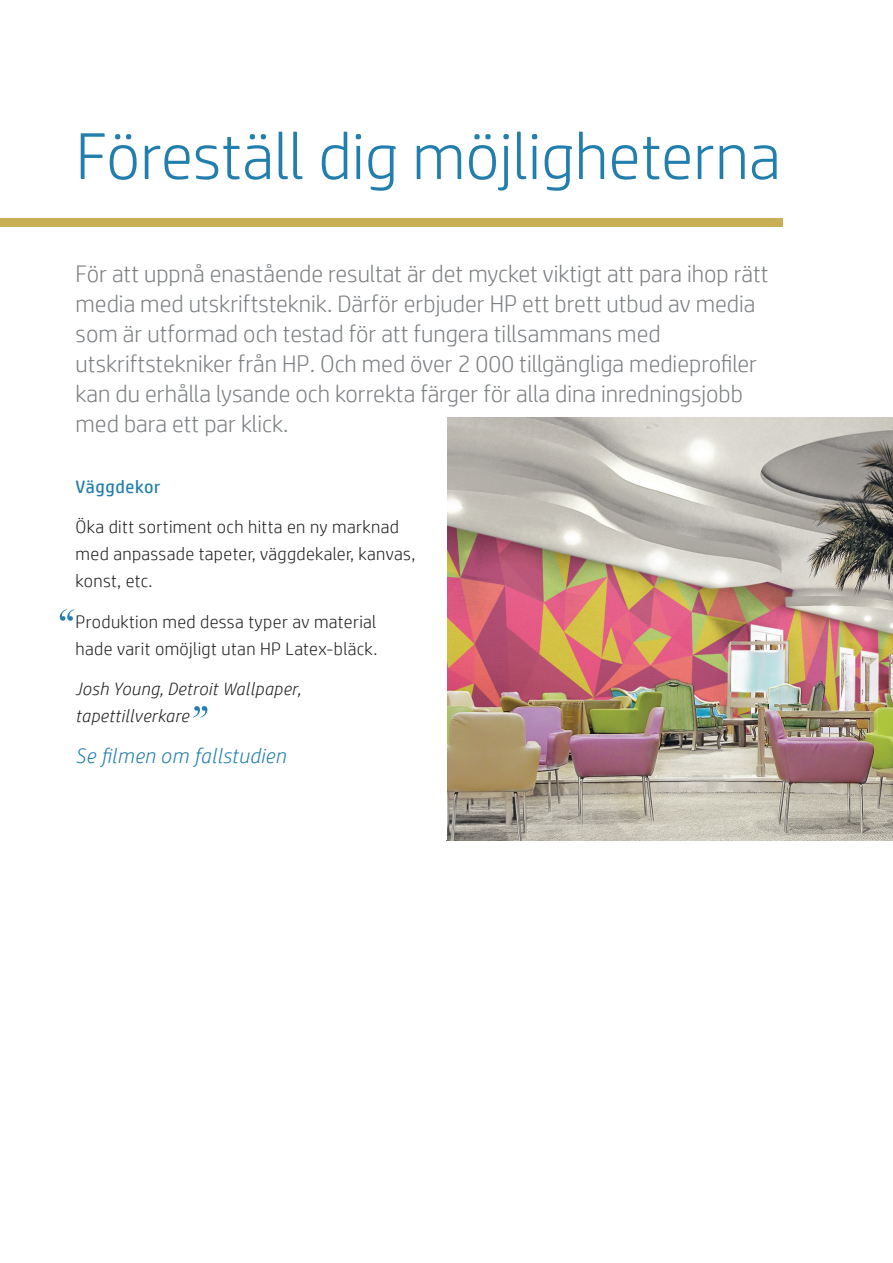
<style>
.page{position:relative;width:893px;height:1263px;background:#fff}
.page>*{position:absolute;margin:0;border:0;box-sizing:border-box;transform-origin:0 0}
.t1{font:300 66px "HP Simplified";color:#227eac}
.t2{font:300 24px/30px "HP Simplified";color:#7d8083}
.t3{font:italic 300 21px "HP Simplified";letter-spacing:.02em;color:#227eac}
.t4{font:300 18px/27px "HP Simplified";letter-spacing:.02em;color:#221f1f}
.t5{font:italic 300 18px/27px "HP Simplified";letter-spacing:.02em;color:#221f1f}
.t6{font:18px "HP Simplified";letter-spacing:.04em;color:#227eac}
</style>
<div class="page">
<div style="left:0;top:218px;width:782px;height:9px;background:#c8af56"></div>
<img style="left:447px;top:417px;width:446px;height:423px">
<svg style="left:193px;top:706px;width:14px;height:12px"></svg>
<svg style="left:60px;top:609px;width:14px;height:12px"></svg>
<h1 class="t1" style="left:76px;top:113px;width:707px">Föreställ dig möjligheterna</h1>
<p class="t2" style="left:76px;top:258px;width:694px">För att uppnå enastående resultat är det mycket viktigt att para ihop rätt media med utskriftsteknik. Därför erbjuder HP ett brett utbud av media som är utformad och testad för att fungera tillsammans med utskriftstekniker från HP. Och med över 2 000 tillgängliga medieprofiler kan du erhålla lysande och korrekta färger för alla dina inredningsjobb med bara ett par klick.</p>
<p class="t6" style="left:76px;top:475px;width:86px">Väggdekor</p>
<p class="t4" style="left:76px;top:513px;width:341px">Öka ditt sortiment och hitta en ny marknad med anpassade tapeter, väggdekaler, kanvas, konst, etc.</p>
<p class="t4" style="left:76px;top:607px;width:303px">Produktion med dessa typer av material hade varit omöjligt utan HP Latex-bläck.</p>
<p class="t5" style="left:76px;top:675px;width:227px">Josh Young, Detroit Wallpaper, tapettillverkare</p>
<p class="t3" style="left:76px;top:742px;width:212px">Se filmen om fallstudien</p>
</div>
